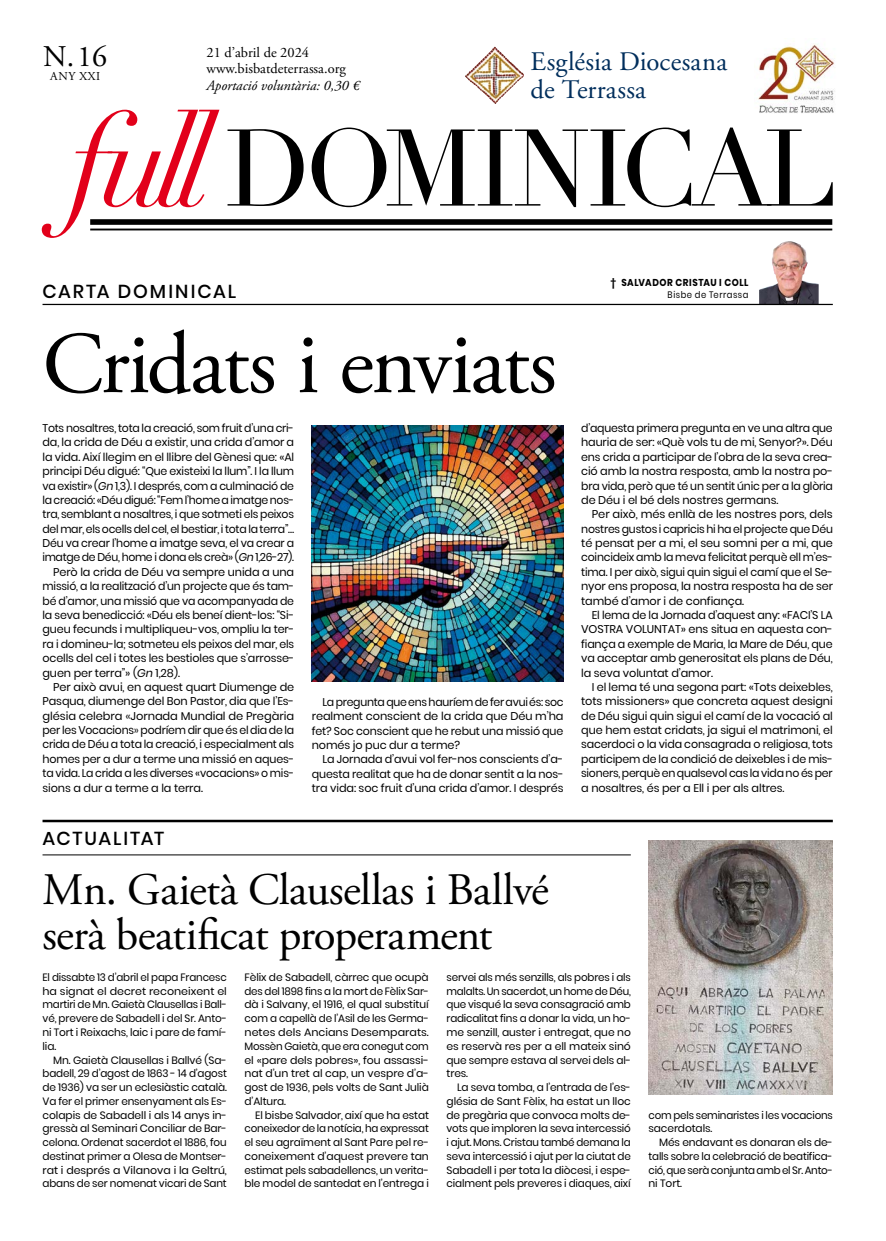
<style>
.page{position:relative;width:886px;height:1241px;background:#fff}
.page>*{position:absolute;margin:0;border:0;box-sizing:border-box;transform-origin:0 0}
.t1{font:106.88px "Didot LH";letter-spacing:-.055em;color:#000}
.t2{font:87.5px "Adobe Garamond Pro";color:#000}
.t3{font:45px/45px "Adobe Garamond Pro";letter-spacing:-.015em;color:#000}
.t4{font:30px "Adobe Garamond Pro";color:#000}
.t5{font:26.75px/28.1px "Adobe Garamond";letter-spacing:.005em;color:#002e5c}
.t6{font:500 18.75px "Poppins";letter-spacing:.1em;color:#000}
.t7{font:500 18.75px "Poppins";letter-spacing:.08em;color:#000}
.t8{font:14.38px/16.9px "Adobe Garamond Pro";color:#000}
.t9{font:italic 14.38px "Adobe Garamond Pro";color:#000}
.t10{font:12.12px "Adobe Garamond Pro";letter-spacing:.05em;color:#000}
.t11{font:11.25px/14.4px "Poppins";letter-spacing:-.015em;color:#000;text-align:justify}
.t12{font:10.62px/13.8px "Poppins";letter-spacing:-.01em;color:#000;text-align:justify}
.t13{font:700 10px "Poppins";letter-spacing:.055em;color:#000;scale:.9 1}
.t14{font:9.38px "Poppins";letter-spacing:.06em;color:#000;scale:.9 1}
.s1{font-style:italic;font-size:126.12px;color:#e2001a}
.s2{font-style:italic}
.s3{color:#191919}
</style>
<div class="page">
<div style="left:90px;top:219px;width:742px;height:6px;background:#000"></div>
<hr style="left:90px;top:228px;width:742px;height:2px;background:#000">
<img style="left:465px;top:46px;width:30px;height:32px">
<img style="left:758px;top:44px;width:77px;height:69px">
<img style="left:759px;top:241px;width:60px;height:63px">
<hr style="left:43px;top:304px;width:790px;height:1px;background:#000">
<hr style="left:43px;top:819px;width:790px;height:3px;background:#000">
<hr style="left:43px;top:854px;width:588px;height:1px;background:#000">
<img style="left:312px;top:425px;width:251px;height:256px">
<img style="left:648px;top:840px;width:185px;height:253px">
<h3 class="t4" style="left:43px;top:38px;width:65px">N.16</h3>
<p class="t10" style="left:50px;top:69px;width:52px">ANY XXI</p>
<p class="t8" style="left:207px;top:44px;width:141px">21 d’abril de 2024 www.bisbatdeterrassa.org</p>
<p class="t9" style="left:207px;top:77px;width:154px">Aportació voluntària: 0,30 €</p>
<h3 class="t5" style="left:530px;top:48px;width:198px">Església Diocesana de Terrassa</h3>
<h1 class="t1" style="left:69px;top:105px;width:770px"><span class="s1">full</span> DOMINICAL</h1>
<h3 class="t6" style="left:43px;top:280px;width:195px">CARTA DOMINICAL</h3>
<h2 class="t2" style="left:43px;top:312px;width:516px">Cridats i enviats</h2>
<p class="t11" style="left:43px;top:421px;width:253px">Tots nosaltres, tota la creació, som fruit d’una cri-</p>
<p class="t11" style="left:43px;top:435px;width:253px">da, la crida de Déu a existir, una crida d’amor a</p>
<p class="t11" style="left:43px;top:449px;width:253px">la vida. Així llegim en el llibre del Gènesi que: «Al</p>
<p class="t11" style="left:43px;top:464px;width:253px">principi Déu digué: “Que existeixi la llum”. I la llum</p>
<p class="t11" style="left:43px;top:478px;width:253px">va existir» (<span class="s2">Gn</span> 1,3). I després, com a culminació de</p>
<p class="t11" style="left:43px;top:493px;width:253px">la creació: «Déu digué: “Fem l’home a imatge nos-</p>
<p class="t11" style="left:43px;top:507px;width:253px">tra, semblant a nosaltres, i que sotmeti els peixos</p>
<p class="t11" style="left:43px;top:521px;width:253px">del mar, els ocells del cel, el bestiar, i tota la terra”…</p>
<p class="t11" style="left:43px;top:536px;width:253px">Déu va crear l’home a imatge seva, el va crear a</p>
<p class="t11" style="left:43px;top:550px;width:253px">imatge de Déu, home i dona els creà» (<span class="s2">Gn</span> 1,26-27).</p>
<p class="t11" style="left:53px;top:564px;width:242px">Però la crida de Déu va sempre unida a una</p>
<p class="t11" style="left:43px;top:579px;width:253px">missió, a la realització d’un projecte que és tam-</p>
<p class="t11" style="left:43px;top:593px;width:253px">bé d’amor, una missió que va acompanyada de</p>
<p class="t11" style="left:43px;top:608px;width:253px">la seva benedicció: «Déu els beneí dient-los: “Si-</p>
<p class="t11" style="left:43px;top:622px;width:253px">gueu fecunds i multipliqueu-vos, ompliu la ter-</p>
<p class="t11" style="left:43px;top:636px;width:253px">ra i domineu-la; sotmeteu els peixos del mar, els</p>
<p class="t11" style="left:43px;top:651px;width:253px">ocells del cel i totes les bestioles que s’arrosse-</p>
<p class="t11" style="left:43px;top:665px;width:139px">guen per terra”» (<span class="s2">Gn</span> 1,28).</p>
<p class="t11" style="left:53px;top:679px;width:243px">Per això avui, en aquest quart Diumenge de</p>
<p class="t11" style="left:43px;top:694px;width:253px">Pasqua, diumenge del Bon Pastor, dia que l’Es-</p>
<p class="t11" style="left:43px;top:708px;width:253px">glésia celebra <span class="s3">«</span>Jornada Mundial de Pregària</p>
<p class="t11" style="left:43px;top:723px;width:253px">per les Vocacions<span class="s3">»</span> podríem dir que és el dia de la</p>
<p class="t11" style="left:43px;top:737px;width:253px">crida de Déu a tota la creació, i especialment als</p>
<p class="t11" style="left:43px;top:751px;width:253px">homes per a dur a terme una missió en aques-</p>
<p class="t11" style="left:43px;top:766px;width:253px">ta vida. La crida a les diverses «vocacions» o mis-</p>
<p class="t11" style="left:43px;top:780px;width:162px">sions a dur a terme a la terra.</p>
<p class="t11" style="left:312px;top:694px;width:253px;text-indent:11px">La pregunta que ens hauríem de fer avui és: soc realment conscient de la crida que Déu m’ha fet? Soc conscient que he rebut una missió que només jo puc dur a terme?</p>
<p class="t11" style="left:312px;top:752px;width:253px;text-align:left;text-indent:11px">La Jornada d’avui vol fer-nos conscients d’a&shy;questa realitat que ha de donar sentit a la nos&shy;tra vida: soc fruit d’una crida d’amor. I després</p>
<p class="t13" style="left:610px;top:276px;width:155px">† SALVADOR CRISTAU I COLL</p>
<p class="t14" style="left:668px;top:289px;width:91px">Bisbe de Terrassa</p>
<p class="t11" style="left:581px;top:421px;width:253px">d’aquesta primera pregunta en ve una altra que hauria de ser: «Què vols tu de mi, Senyor?». Déu ens crida a participar de l’obra de la seva crea&shy;ció amb la nostra resposta, amb la nostra po&shy;bra vida, però que té un sentit únic per a la glòria de Déu i el bé dels nostres germans.</p>
<p class="t11" style="left:581px;top:507px;width:253px;text-indent:11px">Per això, més enllà de les nostres pors, dels nostres gustos i capricis hi ha el projecte que Déu té pensat per a mi, el seu somni per a mi, que coincideix amb la meva felicitat perquè ell m’es&shy;tima. I per això, sigui quin sigui el camí que el Se&shy;nyor ens proposa, la nostra resposta ha de ser també d’amor i de confiança.</p>
<p class="t11" style="left:581px;top:608px;width:253px;text-indent:11px">El lema de la Jornada d’aquest any: «FACI’S LA VOSTRA VOLUNTAT» ens situa en aquesta con&shy;fiança a exemple de Maria, la Mare de Déu, que va acceptar amb generositat els plans de Déu, la seva voluntat d’amor.</p>
<p class="t11" style="left:581px;top:679px;width:253px;text-indent:11px">I el lema té una segona part: «Tots deixebles, tots missioners» que concreta aquest designi de Déu sigui quin sigui el camí de la vocació al que hem estat cridats, ja sigui el matrimoni, el sacerdoci o la vida consagrada o religiosa, tots participem de la condició de deixebles i de mis&shy;sioners, perquè en qualsevol cas la vida no és per a nosaltres, és per a Ell i per als altres.</p>
<h3 class="t7" style="left:43px;top:827px;width:123px">ACTUALITAT</h3>
<h3 class="t3" style="left:43px;top:868px;width:508px">Mn. Gaietà Clausellas i Ballvé serà beatificat properament</h3>
<p class="t12" style="left:43px;top:970px;width:186px">El dissabte 13 d’abril el papa Francesc ha signat el decret reconeixent el martiri de Mn. Gaietà Clausellas i Ball&shy;vé, prevere de Sabadell i del Sr. Anto&shy;ni Tort i Reixachs, laic i pare de famí&shy;lia.</p>
<p class="t12" style="left:43px;top:1052px;width:186px;text-indent:11px">Mn. Gaietà Clausellas i Ballvé (Sa&shy;badell, 29 d’agost de 1863 - 14 d’agost de 1936) va ser un eclesiàstic català.<br>Va fer el primer ensenyament als Es&shy;colapis de Sabadell i als 14 anys in&shy;gressà al Seminari Conciliar de Bar&shy;celona. Ordenat sacerdot el 1886, fou destinat primer a Olesa de Montser&shy;rat i després a Vilanova i la Geltrú, abans de ser nomenat vicari de Sant</p>
<p class="t12" style="left:244px;top:970px;width:186px;text-align:left">Fèlix de Sabadell, càrrec que ocupà des del 1898 fins a la mort de Fèlix Sar&shy;dà i Salvany, el 1916, el qual substituí com a capellà de l’Asil de les Germa&shy;netes dels Ancians Desemparats.<br>Mossèn Gaietà, que era conegut com el «pare dels pobres», fou assassi&shy;nat d’un tret al cap, un vespre d’a&shy;gost de 1936, pels volts de Sant Julià d’Altura.</p>
<p class="t12" style="left:244px;top:1107px;width:186px;text-indent:11px">El bisbe Salvador, així que ha estat coneixedor de la notícia, ha expressat el seu agraïment al Sant Pare pel re&shy;coneixement d’aquest prevere tan estimat pels sabadellencs, un verita&shy;ble model de santedat en l’entrega i</p>
<p class="t12" style="left:446px;top:970px;width:186px">servei als més senzills, als pobres i als malalts. Un sacerdot, un home de Déu, que visqué la seva consagració amb radicalitat fins a donar la vida, un ho&shy;me senzill, auster i entregat, que no es reservà res per a ell mateix sinó que sempre estava al servei dels al&shy;tres.</p>
<p class="t12" style="left:446px;top:1080px;width:186px;text-indent:11px">La seva tomba, a l’entrada de l’es&shy;glésia de Sant Fèlix, ha estat un lloc de pregària que convoca molts de&shy;vots que imploren la seva intercessió i ajut. Mons. Cristau també demana la seva intercessió i ajut per la ciutat de Sabadell i per tota la diòcesi, i espe&shy;cialment pels preveres i diaques, així</p>
<p class="t12" style="left:648px;top:1107px;width:186px">com pels seminaristes i les vocacions sacerdotals.</p>
<p class="t12" style="left:648px;top:1135px;width:186px;text-indent:11px">Més endavant es donaran els de&shy;talls sobre la celebració de beatifica&shy;ció, que serà conjunta amb el Sr. Anto&shy;ni Tort.</p>
</div>
